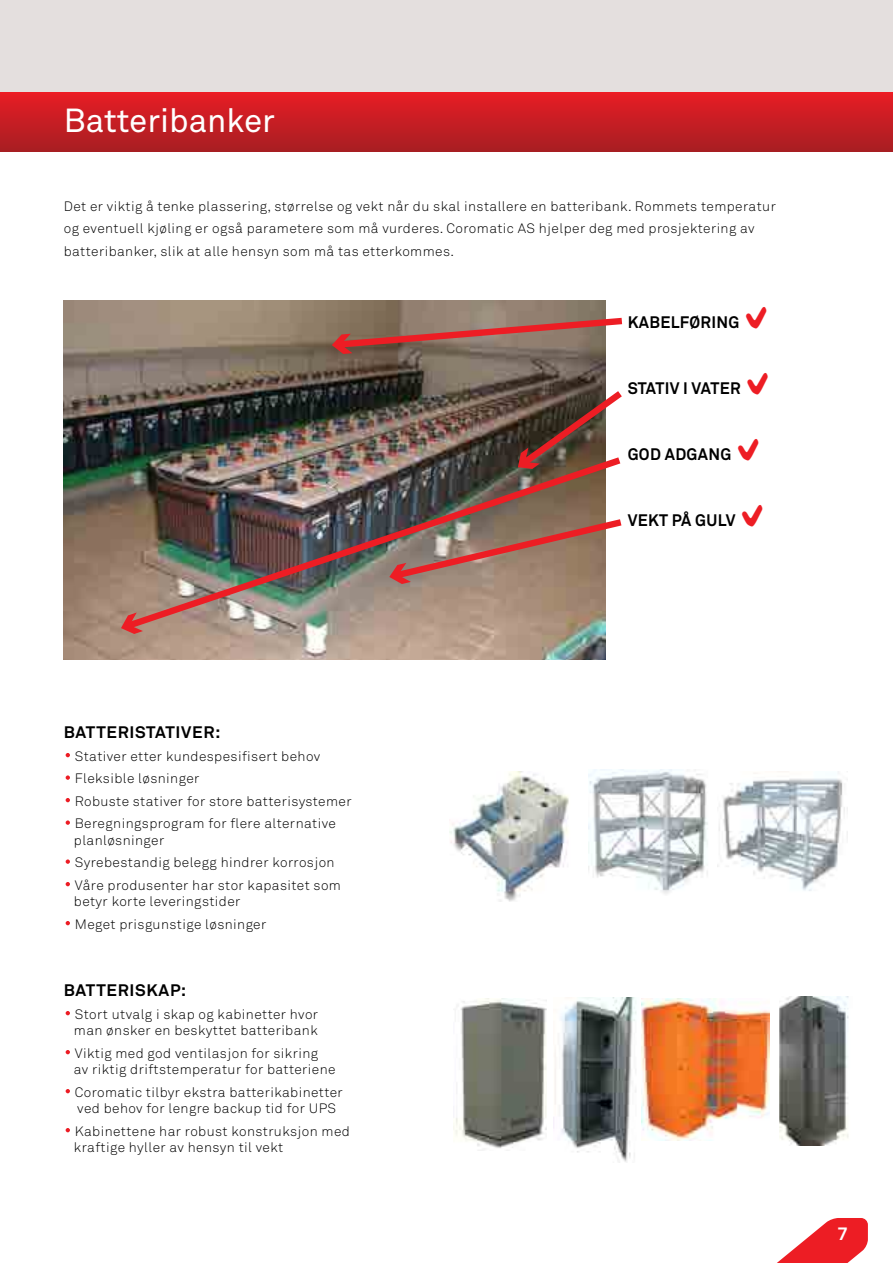
<style>
.page{position:relative;width:893px;height:1263px;background:#fff}
.page>*{position:absolute;margin:0;border:0;box-sizing:border-box;transform-origin:0 0}
.t1{font:33px "Akkurat Std";color:#fff}
.t2{font:700 18px "Akkurat Std";color:#fff}
.t3{font:700 16.5px "Akkurat Std";letter-spacing:.02em;color:#000}
.t4{font:700 16.5px "Akkurat Std";letter-spacing:.04em;color:#000}
.t5{font:700 16.5px "Akkurat Std";color:#000}
.t6{font:300 13.5px/16.5px "Akkurat Std";letter-spacing:.03em;color:#000}
.s1{color:#ed1d24}
.s2{font-size:18.9px;color:#fff}
</style>
<div class="page">
<div style="left:0;top:0;width:893px;height:128px;background:#e4dfde"></div>
<div style="left:0;top:93px;width:893px;height:58px;background:linear-gradient(to bottom,#e71d25,#a91e23)"></div>
<img style="left:449px;top:772px;width:120px;height:129px">
<img style="left:588px;top:770px;width:120px;height:124px">
<img style="left:719px;top:771px;width:126px;height:120px">
<img style="left:453px;top:998px;width:93px;height:150px">
<img style="left:553px;top:997px;width:89px;height:166px">
<img style="left:642px;top:998px;width:127px;height:142px">
<img style="left:64px;top:301px;width:542px;height:359px">
<img style="left:779px;top:996px;width:70px;height:150px">
<img style="left:127px;top:457px;width:479px;height:172px">
<svg style="left:332px;top:318px;width:290px;height:36px;background:#9e6a5f"></svg>
<svg style="left:518px;top:391px;width:104px;height:78px;background:#77544a"></svg>
<svg style="left:389px;top:519px;width:232px;height:65px;background:#a4796d"></svg>
<svg style="left:121px;top:612px;width:22px;height:22px"></svg>
<svg style="left:777px;top:1218px;width:91px;height:45px"></svg>
<h1 class="t1" style="left:64px;top:102px;width:213px">Batteribanker</h1>
<p class="t6" style="left:64px;top:195px;width:714px;line-height:22.5px">Det er viktig å tenke plassering, størrelse og vekt når du skal installere en batteribank. Rommets temperatur og eventuell kjøling er også parametere som må vurderes. Coromatic AS hjelper deg med prosjektering av batteribanker, slik at alle hensyn som må tas etterkommes.</p>
<p class="t3" style="left:628px;top:312px;width:162px">KABELFØRING <span class="s1">✔</span></p>
<p class="t5" style="left:628px;top:378px;width:163px">STATIV I VATER <span class="s1">✔</span></p>
<p class="t3" style="left:628px;top:444px;width:154px">GOD ADGANG <span class="s1">✔</span></p>
<p class="t3" style="left:628px;top:510px;width:158px">VEKT PÅ GULV <span class="s1">✔</span></p>
<p class="t4" style="left:64px;top:722px;width:158px">BATTERISTATIVER:</p>
<p class="t6" style="left:64px;top:748px;width:258px"><span class="s2">•</span> Stativer etter kundespesifisert behov</p>
<p class="t6" style="left:64px;top:770px;width:137px"><span class="s2">•</span> Fleksible løsninger</p>
<p class="t6" style="left:64px;top:793px;width:289px"><span class="s2">•</span> Robuste stativer for store batterisystemer</p>
<p class="t6" style="left:74px;top:815px;width:264px;text-indent:-10px"><span class="s2">•</span> Beregningsprogram for flere alternative planløsninger</p>
<p class="t6" style="left:64px;top:854px;width:272px"><span class="s2">•</span> Syrebestandig belegg hindrer korrosjon</p>
<p class="t6" style="left:74px;top:877px;width:269px;text-indent:-10px"><span class="s2">•</span> Våre produsenter har stor kapasitet som betyr korte leveringstider</p>
<p class="t6" style="left:64px;top:916px;width:204px"><span class="s2">•</span> Meget prisgunstige løsninger</p>
<p class="t4" style="left:64px;top:980px;width:124px">BATTERISKAP:</p>
<p class="t6" style="left:64px;top:1006px;width:256px;text-align:right"><span class="s2">•</span> Stort utvalg i skap og kabinetter hvor man ønsker en beskyttet batteribank</p>
<p class="t6" style="left:74px;top:1045px;width:263px;text-indent:-10px"><span class="s2">•</span> Viktig med god ventilasjon for sikring av riktig driftstemperatur for batteriene</p>
<p class="t6" style="left:64px;top:1084px;width:281px;text-align:center"><span class="s2">•</span> Coromatic tilbyr ekstra batterikabinetter ved behov for lengre backup tid for UPS</p>
<p class="t6" style="left:74px;top:1123px;width:278px;text-indent:-10px"><span class="s2">•</span> Kabinettene har robust konstruksjon med kraftige hyller av hensyn til vekt</p>
<h2 class="t2" style="left:837px;top:1223px;width:12px">7</h2>
</div>
